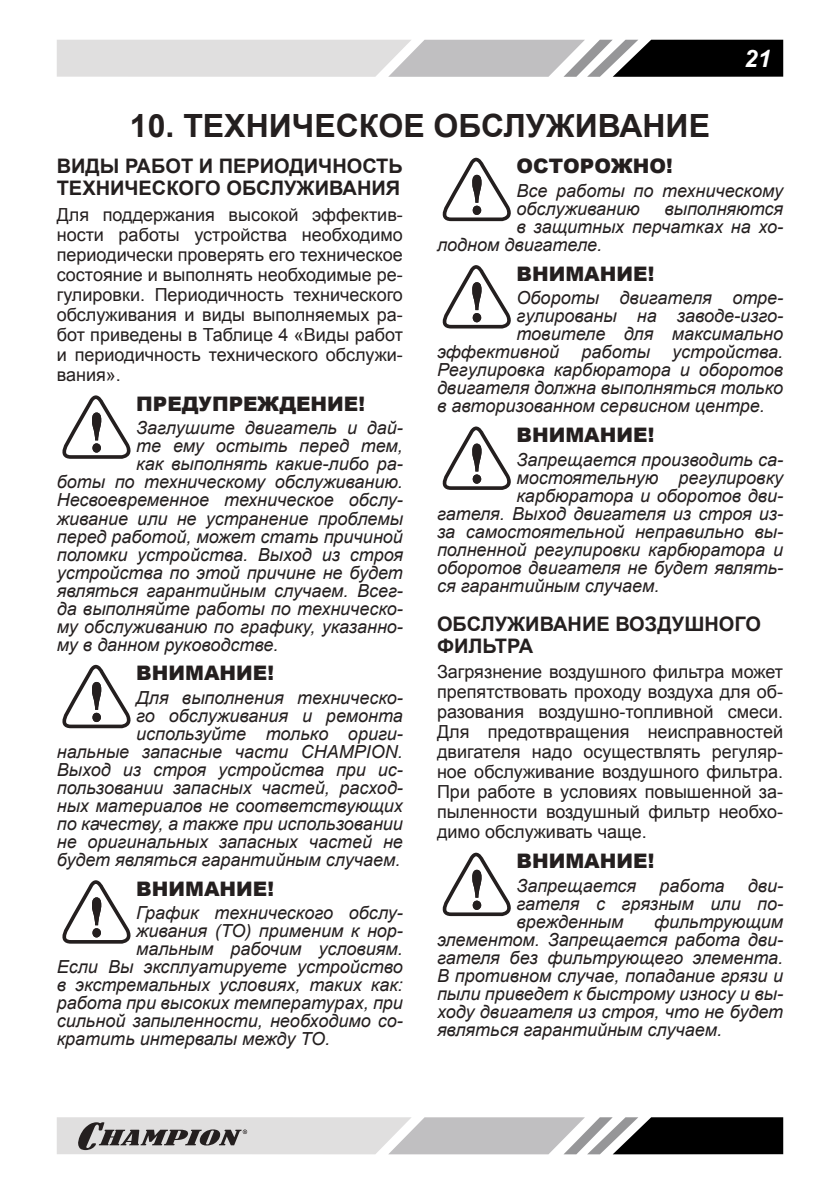
<style>
.page{position:relative;width:840px;height:1191px;background:#fff}
.page>*{position:absolute;margin:0;border:0;box-sizing:border-box;transform-origin:0 0}
.t1{font:700 32px "Arial";color:#241f1f}
.t2{font:italic 700 24px "Arial";color:#fff}
.t3{font:700 20px/22px "Arial";color:#241f1f}
.t4{font:900 20px "Arial";color:#241f1f}
.t5{font:italic 18px/18px "Arial";color:#241f1f;text-align:justify}
.t6{font:18px/20px "Arial";color:#241f1f;text-align:justify}
</style>
<div class="page">
<svg style="left:57px;top:40px;width:725px;height:37px;background:#aaa"></svg>
<svg style="left:57px;top:1117px;width:725px;height:37px;background:#9f9e9e"></svg>
<svg style="left:62px;top:395px;width:69px;height:64px"></svg>
<svg style="left:62px;top:665px;width:69px;height:63px"></svg>
<svg style="left:62px;top:880px;width:69px;height:63px"></svg>
<svg style="left:442px;top:158px;width:69px;height:63px"></svg>
<svg style="left:442px;top:265px;width:69px;height:63px"></svg>
<svg style="left:442px;top:426px;width:69px;height:64px"></svg>
<svg style="left:442px;top:852px;width:69px;height:64px"></svg>
<h2 class="t2" style="left:743px;top:44px;width:28px">21</h2>
<h1 class="t1" style="left:130px;top:104px;width:581px">10. ТЕХНИЧЕСКОЕ ОБСЛУЖИВАНИЕ</h1>
<p class="t3" style="left:57px;top:156px;width:347px">ВИДЫ РАБОТ И ПЕРИОДИЧНОСТЬ<br>ТЕХНИЧЕСКОГО ОБСЛУЖИВАНИЯ</p>
<p class="t6" style="left:57px;top:205px;width:347px">Для поддержания высокой эффектив&shy;ности работы устройства необходимо периодически проверять его техническое состояние и выполнять необходимые ре&shy;гулировки. Периодичность технического обслуживания и виды выполняемых ра&shy;бот приведены в Таблице 4 «Виды работ и периодичность технического обслужи&shy;вания».</p>
<p class="t4" style="left:136px;top:389px;width:230px">ПРЕДУПРЕЖДЕНИЕ!</p>
<p class="t5" style="left:136px;top:419px;width:268px">Заглушите двигатель и дай-</p>
<p class="t5" style="left:136px;top:437px;width:268px">те ему остыть перед тем,</p>
<p class="t5" style="left:136px;top:455px;width:268px">как выполнять какие-либо ра-</p>
<p class="t5" style="left:57px;top:473px;width:347px">боты по техническому обслуживанию.</p>
<p class="t5" style="left:57px;top:491px;width:347px">Несвоевременное техническое обслу-</p>
<p class="t5" style="left:57px;top:509px;width:347px">живание или не устранение проблемы</p>
<p class="t5" style="left:57px;top:527px;width:347px">перед работой, может стать причиной</p>
<p class="t5" style="left:57px;top:545px;width:347px">поломки устройства. Выход из строя</p>
<p class="t5" style="left:57px;top:563px;width:347px">устройства по этой причине не будет</p>
<p class="t5" style="left:57px;top:581px;width:347px">являться гарантийным случаем. Всег-</p>
<p class="t5" style="left:57px;top:599px;width:347px">да выполняйте работы по техническо-</p>
<p class="t5" style="left:57px;top:617px;width:347px">му обслуживанию по графику, указанно-</p>
<p class="t5" style="left:57px;top:635px;width:223px">му в данном руководстве.</p>
<p class="t4" style="left:136px;top:658px;width:139px">ВНИМАНИЕ!</p>
<p class="t5" style="left:57px;top:689px;width:347px;text-align:right">Для выполнения техническо-<br>го обслуживания и ремонта используйте только ориги-<br>нальные запасные части CHAMPION.<br>Выход из строя устройства при ис&shy;пользовании запасных частей, расход&shy;ных материалов не соответствующих по качеству, а также при использовании не оригинальных запасных частей не будет являться гарантийным случаем.</p>
<p class="t4" style="left:136px;top:874px;width:139px">ВНИМАНИЕ!</p>
<p class="t5" style="left:136px;top:904px;width:268px">График технического обслу-</p>
<p class="t5" style="left:136px;top:922px;width:268px">живания (ТО) применим к нор-</p>
<p class="t5" style="left:136px;top:940px;width:268px">мальным рабочим условиям.</p>
<p class="t5" style="left:57px;top:958px;width:347px">Если Вы эксплуатируете устройство</p>
<p class="t5" style="left:57px;top:976px;width:347px">в экстремальных условиях, таких как:</p>
<p class="t5" style="left:57px;top:994px;width:347px">работа при высоких температурах, при</p>
<p class="t5" style="left:57px;top:1012px;width:347px">сильной запыленности, необходимо со-</p>
<p class="t5" style="left:57px;top:1030px;width:275px">кратить интервалы между ТО.</p>
<p class="t4" style="left:516px;top:151px;width:158px">ОСТОРОЖНО!</p>
<p class="t5" style="left:516px;top:182px;width:268px">Все работы по техническому обслуживанию</p>
<p class="t5" style="left:664px;top:200px;width:120px">выполняются</p>
<p class="t5" style="left:516px;top:218px;width:268px">в защитных перчатках на хо-</p>
<p class="t5" style="left:437px;top:236px;width:166px">лодном двигателе.</p>
<p class="t4" style="left:516px;top:259px;width:139px">ВНИМАНИЕ!</p>
<p class="t5" style="left:516px;top:289px;width:268px">Обороты двигателя отре-</p>
<p class="t5" style="left:516px;top:307px;width:268px">гулированы на заводе-изго-</p>
<p class="t5" style="left:516px;top:325px;width:268px">товителе для максимально</p>
<p class="t5" style="left:437px;top:343px;width:347px">эффективной работы устройства.</p>
<p class="t5" style="left:437px;top:361px;width:347px">Регулировка карбюратора и оборотов</p>
<p class="t5" style="left:437px;top:379px;width:347px">двигателя должна выполняться только</p>
<p class="t5" style="left:437px;top:397px;width:329px">в авторизованном сервисном центре.</p>
<p class="t4" style="left:516px;top:420px;width:139px">ВНИМАНИЕ!</p>
<p class="t5" style="left:516px;top:450px;width:268px">Запрещается производить са-</p>
<p class="t5" style="left:516px;top:468px;width:268px">мостоятельную регулировку</p>
<p class="t5" style="left:516px;top:486px;width:268px">карбюратора и оборотов дви-</p>
<p class="t5" style="left:437px;top:504px;width:347px">гателя. Выход двигателя из строя из-</p>
<p class="t5" style="left:437px;top:522px;width:347px">за самостоятельной неправильно вы-</p>
<p class="t5" style="left:437px;top:540px;width:347px">полненной регулировки карбюратора и</p>
<p class="t5" style="left:437px;top:558px;width:347px">оборотов двигателя не будет являть-</p>
<p class="t5" style="left:437px;top:576px;width:224px">ся гарантийным случаем.</p>
<p class="t3" style="left:437px;top:613px;width:325px">ОБСЛУЖИВАНИЕ ВОЗДУШНОГО<br>ФИЛЬТРА</p>
<p class="t6" style="left:437px;top:662px;width:347px">Загрязнение воздушного фильтра может препятствовать проходу воздуха для об&shy;разования воздушно-топливной смеси.<br>Для предотвращения неисправностей двигателя надо осуществлять регуляр&shy;ное обслуживание воздушного фильтра.<br>При работе в условиях повышенной за&shy;пыленности воздушный фильтр необхо&shy;димо обслуживать чаще.</p>
<p class="t4" style="left:516px;top:846px;width:139px">ВНИМАНИЕ!</p>
<p class="t5" style="left:516px;top:876px;width:121px">Запрещается</p>
<p class="t5" style="left:659px;top:876px;width:66px">работа</p>
<p class="t5" style="left:516px;top:876px;width:268px;text-indent:231px">дви&shy;гателя с грязным или по&shy;врежденным</p>
<p class="t5" style="left:437px;top:912px;width:347px;text-indent:217px">фильтрующим элементом. Запрещается работа дви&shy;гателя без фильтрующего элемента.<br>В противном случае, попадание грязи и пыли приведет к быстрому износу и вы&shy;ходу двигателя из строя, что не будет являться гарантийным случаем.</p>
</div>
